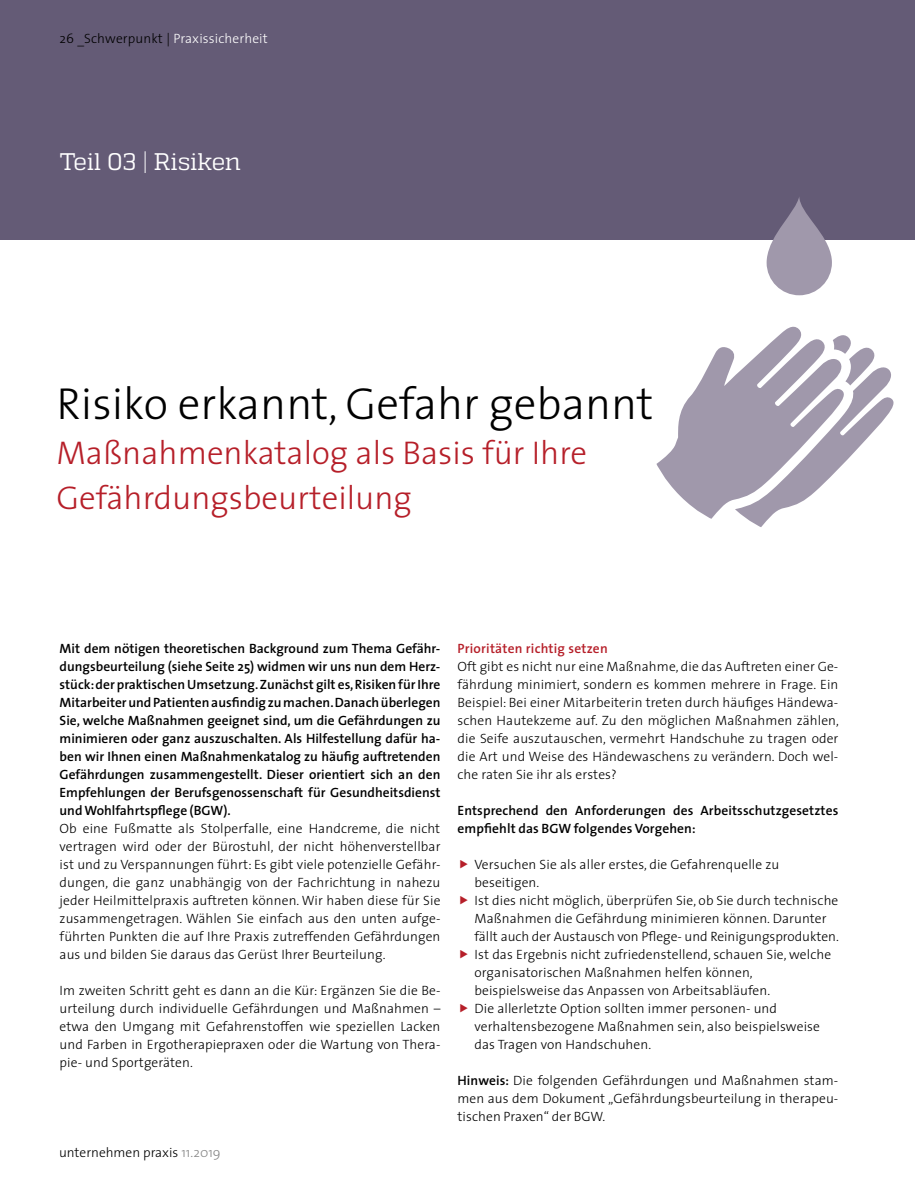
<style>
.page{position:relative;width:915px;height:1191px;background:#fff}
.page>*{position:absolute;margin:0;border:0;box-sizing:border-box;transform-origin:0 0}
.t1{font:300 45px "The Sans";color:#000}
.t2{font:300 33px/45px "The Sans";color:#b61f29}
.t3{font:24px "Quadon";letter-spacing:-.005em;color:#fff}
.t4{font:300 13.5px/18px "The Sans";letter-spacing:.01em;color:#000;text-align:justify}
.t5{font:600 13.5px/18px "The Sans";letter-spacing:.01em;color:#000;text-align:justify}
.t6{font:300 13.5px "The Sans";letter-spacing:.01em;color:#fff}
.t7{font:600 13.5px "The Sans";letter-spacing:.015em;color:#b61f29}
.s1{color:#000}
.s2{color:#878787}
.s3{font-weight:600}
</style>
<div class="page">
<div style="left:0;top:0;width:914px;height:239px;background:#645b76"></div>
<svg style="left:656px;top:197px;width:242px;height:330px"></svg>
<p class="t6" style="left:60px;top:27px;width:210px"><span class="s1">26 _Schwerpunkt |</span> Praxissicherheit</p>
<h3 class="t3" style="left:60px;top:148px;width:183px">Teil 03 | Risiken</h3>
<h1 class="t1" style="left:56px;top:367px;width:598px">Risiko erkannt, Gefahr gebannt</h1>
<h2 class="t2" style="left:56px;top:429px;width:532px">Maßnahmenkatalog als Basis für Ihre<br>Gefährdungsbeurteilung</h2>
<p class="t5" style="left:60px;top:639px;width:382px">Mit dem nötigen theoretischen Background zum Thema Gefähr&shy;dungsbeurteilung (siehe Seite 25) widmen wir uns nun dem Herz&shy;stück: der praktischen Umsetzung. Zunächst gilt es, Risiken für Ihre Mitarbeiter und Patienten ausfindig zu machen. Danach überlegen Sie, welche Maßnahmen geeignet sind, um die Gefährdungen zu minimieren oder ganz auszuschalten. Als Hilfestellung dafür ha&shy;ben wir Ihnen einen Maßnahmenkatalog zu häufig auftretenden Gefährdungen zusammengestellt. Dieser orientiert sich an den Empfehlungen der Berufsgenossenschaft für Gesundheitsdienst und Wohlfahrtspflege (BGW).</p>
<p class="t4" style="left:60px;top:819px;width:382px">Ob eine Fußmatte als Stolperfalle, eine Handcreme, die nicht vertragen wird oder der Bürostuhl, der nicht höhenverstellbar ist und zu Verspannungen führt: Es gibt viele potenzielle Gefähr&shy;dungen, die ganz unabhängig von der Fachrichtung in nahezu jeder Heilmittelpraxis auftreten können. Wir haben diese für Sie zusammengetragen. Wählen Sie einfach aus den unten aufge&shy;führten Punkten die auf Ihre Praxis zutreffenden Gefährdungen aus und bilden Sie daraus das Gerüst Ihrer Beurteilung.</p>
<p class="t4" style="left:60px;top:981px;width:382px">Im zweiten Schritt geht es dann an die Kür: Ergänzen Sie die Be&shy;urteilung durch individuelle Gefährdungen und Maßnahmen – etwa den Umgang mit Gefahrenstoffen wie speziellen Lacken und Farben in Ergotherapiepraxen oder die Wartung von Thera&shy;pie- und Sportgeräten.</p>
<p class="t4" style="left:59px;top:1143px;width:163px">unternehmen praxis <span class="s2">11.2019</span></p>
<p class="t7" style="left:457px;top:637px;width:152px">Prioritäten richtig setzen</p>
<p class="t4" style="left:457px;top:657px;width:383px">Oft gibt es nicht nur eine Maßnahme, die das Auftreten einer Ge&shy;fährdung minimiert, sondern es kommen mehrere in Frage. Ein Beispiel: Bei einer Mitarbeiterin treten durch häufiges Händewa&shy;schen Hautekzeme auf. Zu den möglichen Maßnahmen zählen, die Seife auszutauschen, vermehrt Handschuhe zu tragen oder die Art und Weise des Händewaschens zu verändern. Doch wel&shy;che raten Sie ihr als erstes?</p>
<p class="t5" style="left:457px;top:801px;width:382px">Entsprechend den Anforderungen des Arbeitsschutzgesetztes empfiehlt das BGW folgendes Vorgehen:</p>
<p class="t4" style="left:474px;top:855px;width:366px;text-align:left">Versuchen Sie als aller erstes, die Gefahrenquelle zu beseitigen.<br>Ist dies nicht möglich, überprüfen Sie, ob Sie durch technische Maßnahmen die Gefährdung minimieren können. Darunter fällt auch der Austausch von Pflege- und Reinigungsprodukten.<br>Ist das Ergebnis nicht zufriedenstellend, schauen Sie, welche organisatorischen Maßnahmen helfen können, beispielsweise das Anpassen von Arbeitsabläufen.<br>Die allerletzte Option sollten immer personen- und verhaltensbezogene Maßnahmen sein, also beispielsweise das Tragen von Handschuhen.</p>
<p class="t4" style="left:457px;top:1071px;width:382px"><span class="s3">Hinweis:</span> Die folgenden Gefährdungen und Maßnahmen stam&shy;men aus dem Dokument „Gefährdungsbeurteilung in therapeu&shy;tischen Praxen“ der BGW.</p>
</div>
